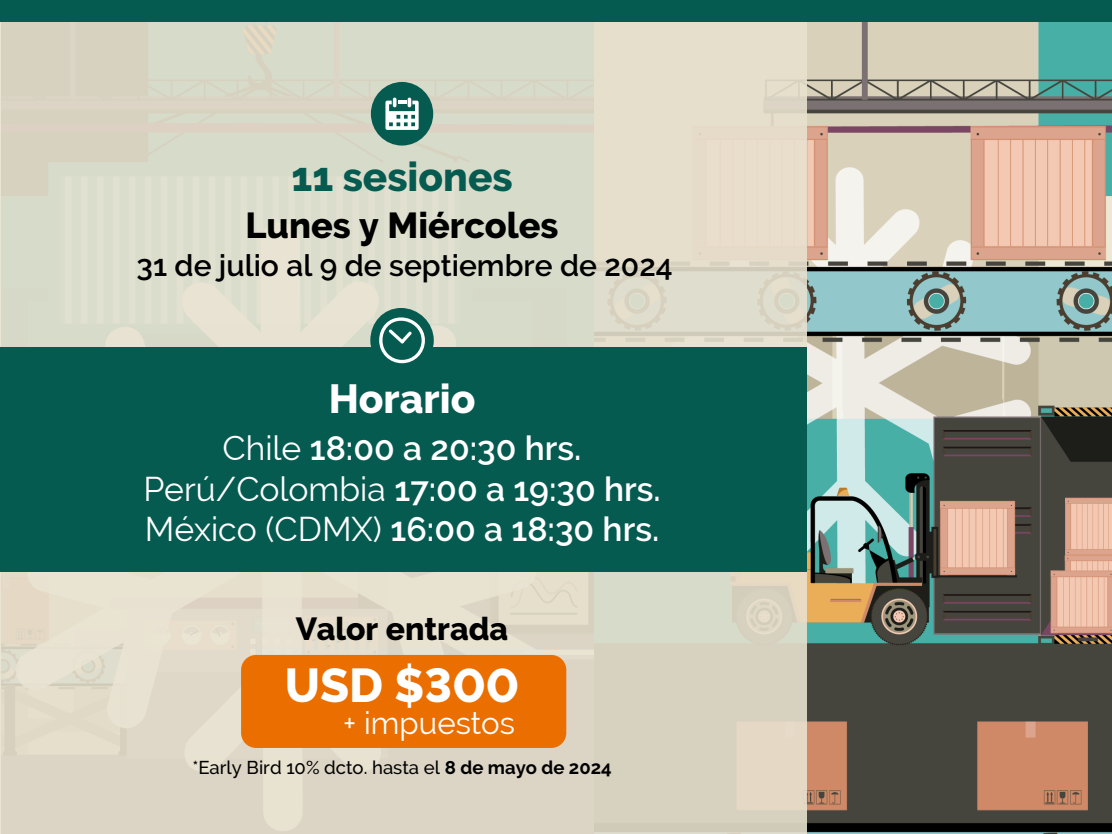
<style>
.page{position:relative;width:1112px;height:834px;background:#fff}
.page>*{position:absolute;margin:0;border:0;box-sizing:border-box;transform-origin:0 0}
.t1{font:800 47.35px "Raleway";color:#fff}
.t2{font:800 40.5px "Raleway";color:#065b51}
.t3{font:800 40.5px "Raleway";color:#fff}
.t4{font:800 36px "Raleway";color:#000}
.t5{font:600 33.7px/40.5px "Raleway";color:#fff;text-align:center}
.t6{font:800 31.85px "Raleway";color:#000}
.t7{font:31.25px "Raleway";color:#fff}
.t8{font:600 30px "Raleway";color:#000}
.t9{font:500 18.5px "Raleway";color:#000}
.s1{font-weight:400}
.s2{font-weight:700}
</style>
<div class="page">
<img style="left:806px;top:21px;width:306px;height:813px">
<div style="left:0;top:0;width:806px;height:834px;background:linear-gradient(to right,#dddbca,#ded9c8)"></div>
<div style="left:0;top:0;width:1112px;height:21px;background:#065b51"></div>
<div style="left:241px;top:655px;width:325px;height:93px;background:#ea6f00;border-radius:15px"></div>
<div style="left:0;top:347px;width:806px;height:224px;background:#065b51"></div>
<div style="left:371px;top:82px;width:62px;height:64px;background:#065b51;border-radius:50%"></div>
<svg style="left:385px;top:98px;width:34px;height:32px"></svg>
<div style="left:370px;top:308px;width:64px;height:65px;background:#065b51;border-radius:50%"></div>
<svg style="left:379px;top:317px;width:46px;height:46px"></svg>
<p class="t2" style="left:291px;top:154px;width:223px">11 sesiones</p>
<p class="t4" style="left:246px;top:205px;width:315px">Lunes y Miércoles</p>
<p class="t8" style="left:137px;top:249px;width:538px">31 de julio al 9 de septiembre de 2024</p>
<p class="t3" style="left:329px;top:376px;width:148px">Horario</p>
<p class="t5" style="left:143px;top:428px;width:519px"><span class="s1">Chile</span> 18:00 a 20:30 hrs.<br><span class="s1">Perú/Colombia</span> 17:00 a 19:30 hrs.<br><span class="s1">México (CDMX)</span> 16:00 a 18:30 hrs.</p>
<p class="t6" style="left:296px;top:611px;width:214px">Valor entrada</p>
<h1 class="t1" style="left:285px;top:659px;width:236px">USD $300</h1>
<p class="t7" style="left:343px;top:705px;width:173px">+ impuestos</p>
<p class="t9" style="left:192px;top:757px;width:421px">*Early Bird 10% dcto. hasta el <span class="s2">8 de mayo de 2024</span></p>
</div>
